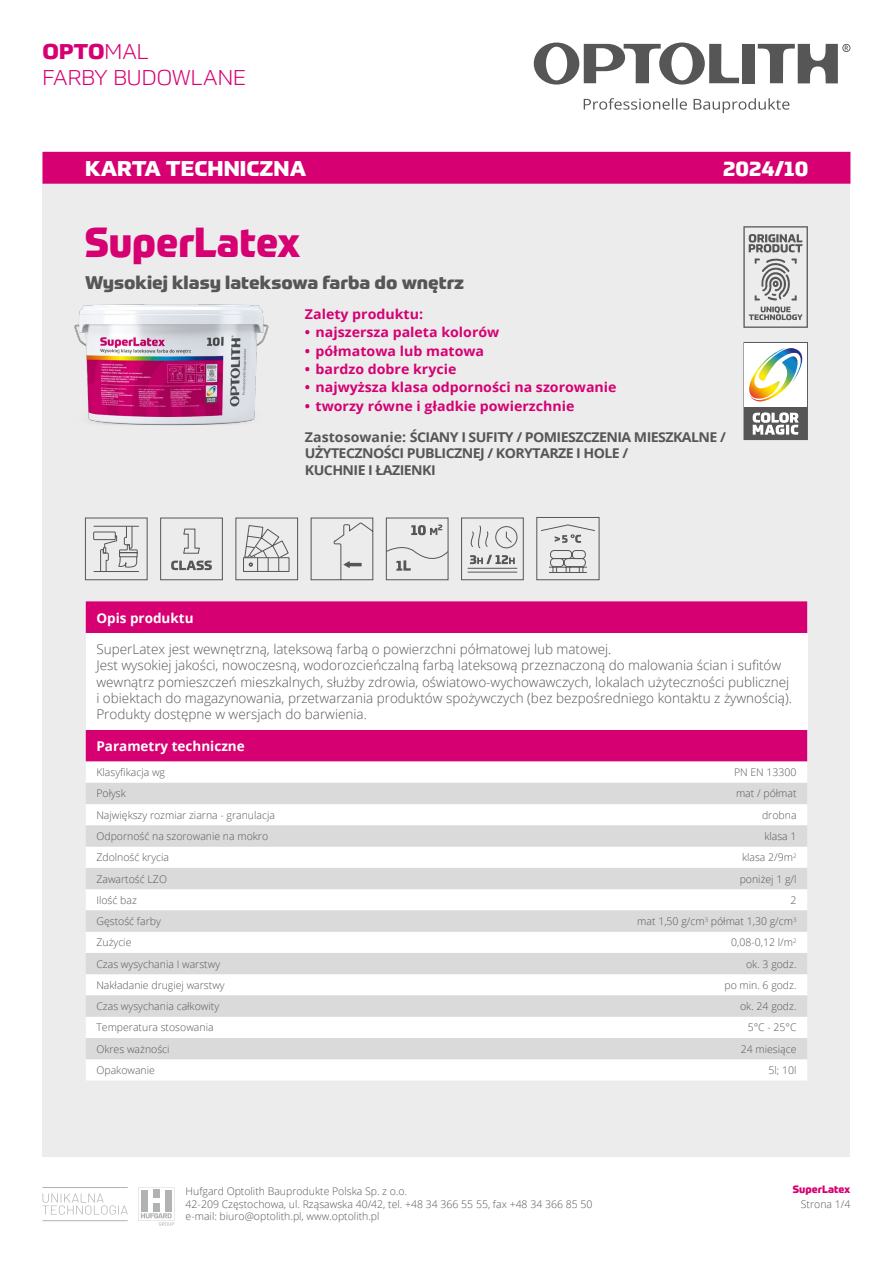
<style>
.page{position:relative;width:893px;height:1263px;background:#fff}
.page>*{position:absolute;margin:0;border:0;box-sizing:border-box;transform-origin:0 0}
.t1{font:800 41.25px "Prometo";color:#d60072;scale:.95 1}
.t2{font:800 21px "Prometo";color:#fff;scale:1.05 1}
.t3{font:300 21px/26.1px "Prometo";color:#d60072;scale:1.05 1}
.t4{font:800 18px "Prometo";color:#565656;scale:1.05 1}
.t5{font:300 13.5px/16.2px "Open Sans";color:#565656}
.t6{font:700 13.5px "Open Sans";color:#d60072;scale:1.05 1}
.t7{font:700 13.5px/16.2px "Open Sans";letter-spacing:-.04em;color:#565656;scale:1.05 1}
.t8{font:700 13.5px "Open Sans";color:#fff}
.t9{font:300 10.5px/12.6px "Open Sans";color:#565656}
.t10{font:800 10.5px "Prometo";color:#d60072}
.s1{font-weight:800}
</style>
<div class="page">
<div style="left:742px;top:44px;width:13px;height:39px;background:#565656"></div>
<svg style="left:534px;top:43px;width:205px;height:42px"></svg>
<svg style="left:584px;top:98px;width:205px;height:15px"></svg>
<svg style="left:758px;top:44px;width:92px;height:39px"></svg>
<div style="left:43px;top:152px;width:807px;height:1005px;background:#ececed"></div>
<svg style="left:138px;top:1187px;width:36px;height:39px"></svg>
<svg style="left:43px;top:1193px;width:85px;height:21px"></svg>
<hr style="left:43px;top:1220px;width:85px;height:1px;background:#b1b2b3">
<hr style="left:43px;top:1187px;width:85px;height:1px;background:#b1b2b3">
<div style="left:43px;top:152px;width:807px;height:32px;background:#d60072"></div>
<div style="left:86px;top:601px;width:721px;height:160px;background:#d60072"></div>
<div style="left:86px;top:633px;width:721px;height:97px;background:#fff"></div>
<div style="left:86px;top:761px;width:721px;height:319px;background:#fff"></div>
<svg style="left:86px;top:783px;width:721px;height:276px;fill:#dadada"></svg>
<img style="left:74px;top:304px;width:195px;height:122px">
<svg style="left:743px;top:226px;width:65px;height:102px"></svg>
<svg style="left:743px;top:342px;width:65px;height:98px"></svg>
<svg style="left:85px;top:517px;width:63px;height:63px"></svg>
<svg style="left:310px;top:517px;width:64px;height:63px"></svg>
<svg style="left:536px;top:517px;width:64px;height:63px"></svg>
<div style="left:235px;top:518px;width:63px;height:62px;border:1px solid #565656"></div>
<div style="left:243px;top:557px;width:46px;height:15px;border:1px solid #565656"></div>
<svg style="left:244px;top:525px;width:45px;height:46px"></svg>
<svg style="left:160px;top:517px;width:63px;height:63px"></svg>
<div style="left:386px;top:518px;width:62px;height:62px;border:1px solid #565656"></div>
<svg style="left:411px;top:525px;width:31px;height:10px"></svg>
<svg style="left:386px;top:543px;width:63px;height:28px"></svg>
<svg style="left:461px;top:517px;width:63px;height:63px"></svg>
<h2 class="t3" style="left:43px;top:38px;width:195px"><span class="s1">OPTO</span>MAL<br>FARBY BUDOWLANE</h2>
<h2 class="t2" style="left:85px;top:155px;width:212px">KARTA TECHNICZNA</h2>
<h2 class="t2" style="left:723px;top:155px;width:83px">2024/10</h2>
<h1 class="t1" style="left:85px;top:216px;width:228px">SuperLatex</h1>
<h3 class="t4" style="left:85px;top:271px;width:363px">Wysokiej klasy lateksowa farba do wnętrz</h3>
<p class="t6" style="left:305px;top:304px;width:114px">Zalety produktu:</p>
<p class="t6" style="left:305px;top:323px;width:187px">• najszersza paleta kolorów</p>
<p class="t6" style="left:305px;top:341px;width:172px">• półmatowa lub matowa</p>
<p class="t6" style="left:305px;top:359px;width:146px">• bardzo dobre krycie</p>
<p class="t6" style="left:305px;top:378px;width:298px">• najwyższa klasa odporności na szorowanie</p>
<p class="t6" style="left:305px;top:396px;width:258px">• tworzy równe i gładkie powierzchnie</p>
<p class="t7" style="left:305px;top:429px;width:402px">Zastosowanie: ŚCIANY I SUFITY / POMIESZCZENIA MIESZKALNE /<br>UŻYTECZNOŚCI PUBLICZNEJ / KORYTARZE I HOLE /<br>KUCHNIE I ŁAZIENKI</p>
<p class="t8" style="left:96px;top:608px;width:99px">Opis produktu</p>
<p class="t5" style="left:96px;top:641px;width:697px">SuperLatex jest wewnętrzną, lateksową farbą o powierzchni półmatowej lub matowej.<br>Jest wysokiej jakości, nowoczesną, wodorozcieńczalną farbą lateksową przeznaczoną do malowania ścian i sufitów wewnątrz pomieszczeń mieszkalnych, służby zdrowia, oświatowo-wychowawczych, lokalach użyteczności publicznej i obiektach do magazynowania, przetwarzania produktów spożywczych (bez bezpośredniego kontaktu z żywnością).<br>Produkty dostępne w wersjach do barwienia.</p>
<p class="t8" style="left:96px;top:736px;width:150px">Parametry techniczne</p>
<p class="t9" style="left:96px;top:766px;width:70px">Klasyfikacja wg</p>
<p class="t9" style="left:734px;top:766px;width:64px">PN EN 13300</p>
<p class="t9" style="left:96px;top:787px;width:31px">Połysk</p>
<p class="t9" style="left:736px;top:787px;width:62px">mat / półmat</p>
<p class="t9" style="left:96px;top:808px;width:180px">Największy rozmiar ziarna - granulacja</p>
<p class="t9" style="left:762px;top:808px;width:36px">drobna</p>
<p class="t9" style="left:96px;top:830px;width:173px">Odporność na szorowanie na mokro</p>
<p class="t9" style="left:764px;top:830px;width:34px">klasa 1</p>
<p class="t9" style="left:96px;top:851px;width:74px">Zdolność krycia</p>
<p class="t9" style="left:742px;top:851px;width:56px">klasa 2/9m<sup>2</sup></p>
<p class="t9" style="left:96px;top:872px;width:72px">Zawartość LZO</p>
<p class="t9" style="left:740px;top:872px;width:58px">poniżej 1 g/l</p>
<p class="t9" style="left:96px;top:893px;width:42px">Ilość baz</p>
<p class="t9" style="left:791px;top:893px;width:7px">2</p>
<p class="t9" style="left:96px;top:915px;width:66px">Gęstość farby</p>
<p class="t9" style="left:637px;top:915px;width:161px">mat 1,50 g/cm<sup>3</sup> półmat 1,30 g/cm<sup>3</sup></p>
<p class="t9" style="left:96px;top:936px;width:37px">Zużycie</p>
<p class="t9" style="left:731px;top:936px;width:67px">0,08-0,12 l/m<sup>2</sup></p>
<p class="t9" style="left:96px;top:957px;width:125px">Czas wysychania I warstwy</p>
<p class="t9" style="left:746px;top:957px;width:52px">ok. 3 godz.</p>
<p class="t9" style="left:96px;top:978px;width:130px">Nakładanie drugiej warstwy</p>
<p class="t9" style="left:724px;top:978px;width:74px">po min. 6 godz.</p>
<p class="t9" style="left:96px;top:1000px;width:124px">Czas wysychania całkowity</p>
<p class="t9" style="left:740px;top:1000px;width:58px">ok. 24 godz.</p>
<p class="t9" style="left:96px;top:1021px;width:119px">Temperatura stosowania</p>
<p class="t9" style="left:748px;top:1021px;width:50px">5°C - 25°C</p>
<p class="t9" style="left:96px;top:1042px;width:75px">Okres ważności</p>
<p class="t9" style="left:741px;top:1042px;width:57px">24 miesiące</p>
<p class="t9" style="left:96px;top:1063px;width:60px">Opakowanie</p>
<p class="t9" style="left:769px;top:1063px;width:29px">5l; 10l</p>
<p class="t9" style="left:186px;top:1185px;width:408px">Hufgard Optolith Bauprodukte Polska Sp. z o.o.<br>42-209 Częstochowa, ul. Rząsawska 40/42, tel. +48 34 366 55 55, fax +48 34 366 85 50 e-mail: biuro@optolith.pl, www.optolith.pl</p>
<p class="t10" style="left:793px;top:1182px;width:59px">SuperLatex</p>
<p class="t9" style="left:801px;top:1197px;width:51px">Strona 1/4</p>
</div>
